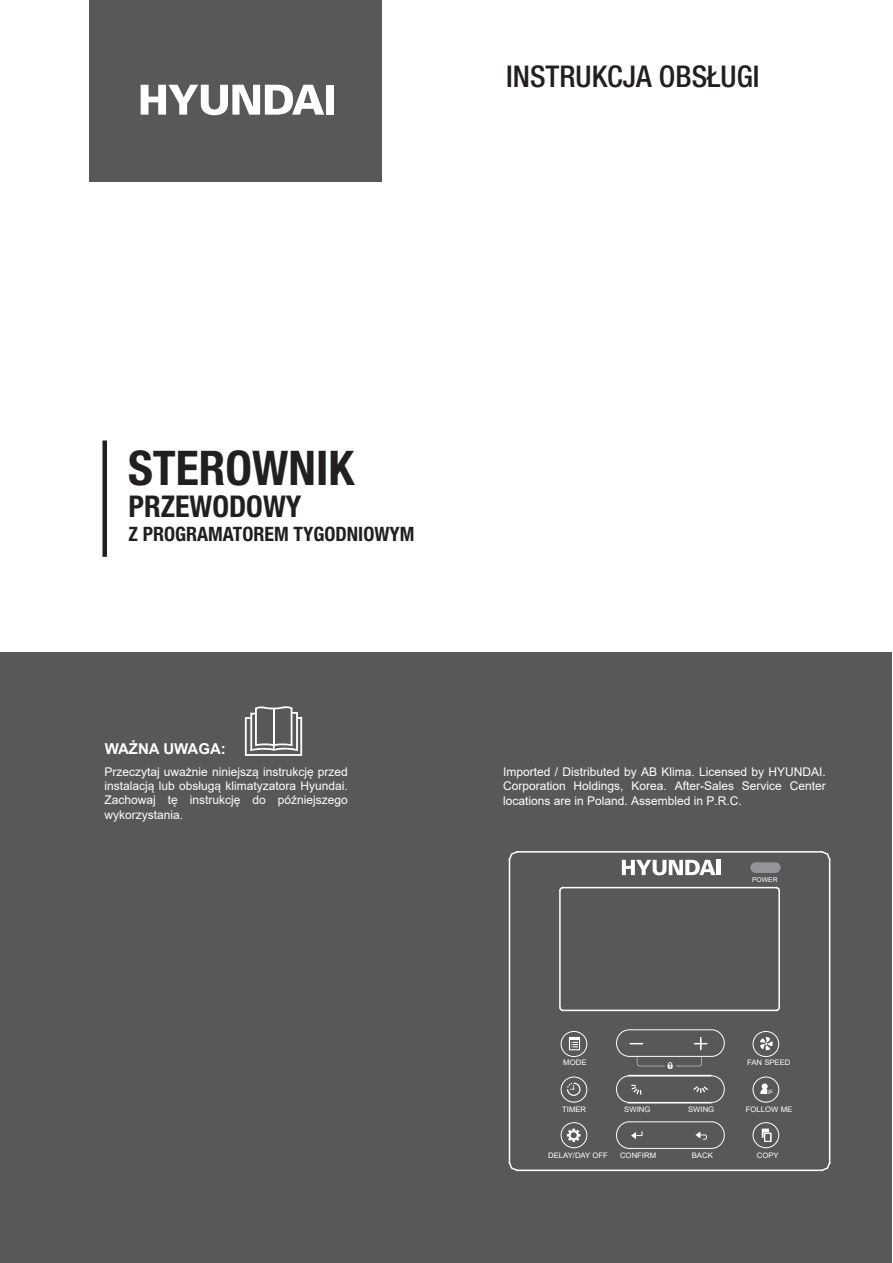
<style>
.page{position:relative;width:893px;height:1263px;background:#fff}
.page>*{position:absolute;margin:0;border:0;box-sizing:border-box;transform-origin:0 0}
.t1{font:700 condensed 47.85px "Helvetica Neue LT Pro";color:#231f20}
.t2{font:500 condensed 30px "Helvetica Neue";color:#231f20}
.t3{font:700 condensed 30px "Helvetica Neue LT Pro";color:#231f20}
.t4{font:700 condensed 19.8px "Helvetica Neue LT Pro";color:#231f20}
.t5{font:700 15px "Arial";color:#fff}
.t6{font:12px/14.4px "Arial";color:#fff;text-align:justify}
.t7{font:7.5px "Arial";color:#fff}
.t8{font:6.6px "Arial";color:#fff}
</style>
<div class="page">
<div style="left:0;top:652px;width:892px;height:611px;background:#57585a"></div>
<svg style="left:245px;top:706px;width:57px;height:50px"></svg>
<div style="left:89px;top:0;width:293px;height:181px;background:#57585a"></div>
<svg style="left:141px;top:85px;width:183px;height:30px"></svg>
<div style="left:326px;top:85px;width:8px;height:30px;background:#fff"></div>
<div style="left:102px;top:440px;width:5px;height:117px;background:#231f20"></div>
<svg style="left:622px;top:860px;width:94px;height:15px"></svg>
<hr style="left:717px;top:860px;width:4px;height:15px;background:#fff">
<div style="left:750px;top:862px;width:30px;height:11px;background:#939598;border-radius:5px"></div>
<hr style="left:509px;top:859px;width:1px;height:304px;background:#fff">
<hr style="left:517px;top:1169px;width:305px;height:2px;background:#fff">
<hr style="left:829px;top:859px;width:1px;height:304px;background:#fff">
<hr style="left:517px;top:851px;width:305px;height:1px;background:#fff">
<svg style="left:820px;top:851px;width:11px;height:10px"></svg>
<svg style="left:820px;top:1161px;width:11px;height:11px"></svg>
<svg style="left:508px;top:1161px;width:11px;height:11px"></svg>
<svg style="left:508px;top:851px;width:11px;height:10px"></svg>
<svg style="left:774px;top:886px;width:6px;height:4px"></svg>
<hr style="left:563px;top:887px;width:213px;height:1px;background:#fff">
<svg style="left:559px;top:886px;width:6px;height:4px"></svg>
<hr style="left:559px;top:890px;width:2px;height:118px;background:#fff">
<svg style="left:559px;top:1006px;width:6px;height:6px"></svg>
<hr style="left:563px;top:1010px;width:213px;height:1px;background:#fff">
<svg style="left:774px;top:1008px;width:6px;height:4px"></svg>
<hr style="left:778px;top:890px;width:2px;height:118px;background:#fff">
<svg style="left:637px;top:1057px;width:65px;height:12px"></svg>
<svg style="left:569px;top:1037px;width:11px;height:13px"></svg>
<svg style="left:694px;top:1037px;width:14px;height:13px"></svg>
<svg style="left:629px;top:1043px;width:14px;height:1px"></svg>
<svg style="left:631px;top:1085px;width:10px;height:10px"></svg>
<svg style="left:693px;top:1086px;width:15px;height:7px"></svg>
<svg style="left:760px;top:1037px;width:13px;height:13px"></svg>
<svg style="left:760px;top:1083px;width:12px;height:11px"></svg>
<svg style="left:567px;top:1082px;width:14px;height:14px"></svg>
<svg style="left:567px;top:1128px;width:14px;height:14px"></svg>
<svg style="left:762px;top:1128px;width:9px;height:14px"></svg>
<svg style="left:631px;top:1131px;width:11px;height:8px"></svg>
<svg style="left:695px;top:1131px;width:12px;height:9px"></svg>
<div style="left:561px;top:1031px;width:26px;height:26px;border:1px solid #fff;border-radius:50%"></div>
<div style="left:561px;top:1077px;width:26px;height:25px;border:1px solid #fff;border-radius:50%"></div>
<div style="left:561px;top:1122px;width:26px;height:26px;border:1px solid #fff;border-radius:50%"></div>
<div style="left:753px;top:1031px;width:26px;height:26px;border:1px solid #fff;border-radius:50%"></div>
<div style="left:753px;top:1077px;width:26px;height:25px;border:1px solid #fff;border-radius:50%"></div>
<div style="left:753px;top:1122px;width:26px;height:26px;border:1px solid #fff;border-radius:50%"></div>
<div style="left:616px;top:1029px;width:109px;height:28px;border:1px solid #fff;border-radius:13px"></div>
<div style="left:616px;top:1075px;width:109px;height:28px;border:1px solid #fff;border-radius:13px"></div>
<div style="left:616px;top:1121px;width:109px;height:28px;border:1px solid #fff;border-radius:13px"></div>
<h2 class="t2" style="left:506px;top:59px;width:255px">INSTRUKCJA OBSŁUGI</h2>
<h1 class="t1" style="left:128px;top:440px;width:227px">STEROWNIK</h1>
<h2 class="t3" style="left:128px;top:489px;width:174px">PRZEWODOWY</h2>
<h3 class="t4" style="left:128px;top:522px;width:287px">Z PROGRAMATOREM TYGODNIOWYM</h3>
<p class="t5" style="left:105px;top:738px;width:123px">WAŻNA UWAGA:</p>
<p class="t6" style="left:104px;top:764px;width:245px">Przeczytaj uważnie niniejszą instrukcję przed instalacją lub obsługą klimatyzatora Hyundai.<br>Zachowaj tę instrukcję do późniejszego wykorzystania.</p>
<p class="t6" style="left:503px;top:764px;width:324px">Imported / Distributed by AB Klima. Licensed by HYUNDAI.<br>Corporation Holdings, Korea. After-Sales Service Center locations are in Poland. Assembled in P.R.C.</p>
<p class="t8" style="left:752px;top:875px;width:27px">POWER</p>
<p class="t7" style="left:563px;top:1057px;width:25px">MODE</p>
<p class="t7" style="left:747px;top:1057px;width:45px">FAN SPEED</p>
<p class="t7" style="left:562px;top:1104px;width:26px">TIMER</p>
<p class="t7" style="left:624px;top:1104px;width:28px">SWING</p>
<p class="t7" style="left:688px;top:1104px;width:28px">SWING</p>
<p class="t7" style="left:746px;top:1104px;width:48px">FOLLOW ME</p>
<p class="t7" style="left:548px;top:1150px;width:61px">DELAY/DAY OFF</p>
<p class="t7" style="left:620px;top:1150px;width:38px">CONFIRM</p>
<p class="t7" style="left:692px;top:1150px;width:23px">BACK</p>
<p class="t7" style="left:757px;top:1150px;width:23px">COPY</p>
</div>
